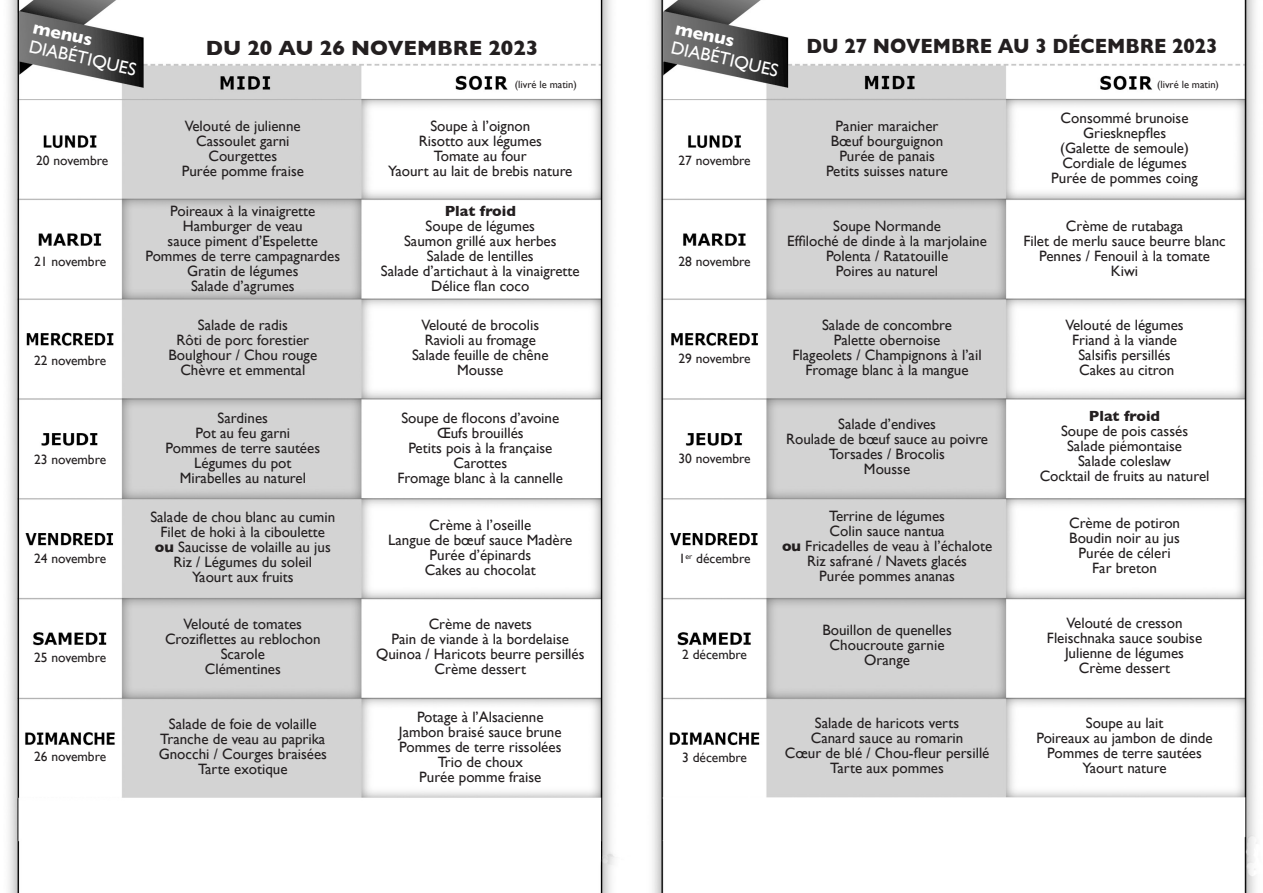
<style>
.page{position:relative;width:1263px;height:893px;background:#fff}
.page>*{position:absolute;margin:0;border:0;box-sizing:border-box;transform-origin:0 0}
.t1{font:700 21px "Gill Sans";color:#231f20;scale:.91 1}
.t2{font:700 21px "Gill Sans";color:#231f20}
.t3{font:18px "Gill Sans";color:#fff}
.t4{font:700 18px "Gill Sans";color:#fff}
.t5{font:15px/15px "Gill Sans";color:#231f20;text-align:center}
.t6{font:700 15px "Gill Sans";color:#231f20}
.t7{font:13.5px "Gill Sans";color:#231f20}
.t8{font:10.5px "Gill Sans";color:#231f20}
.s1{font-weight:700}
</style>
<div class="page">
<img style="left:8px;top:0;width:1249px;height:893px">
<p class="t4" style="left:36px;top:16px;width:62px;rotate:13deg">menus</p>
<p class="t3" style="left:31px;top:38px;width:111px;rotate:13deg">DIABÉTIQUES</p>
<p class="t4" style="left:678px;top:17px;width:62px;rotate:13deg">menus</p>
<h1 class="t2" style="left:206px;top:35px;width:334px">DU 20 AU 26 NOVEMBRE 2023</h1>
<h1 class="t1" style="left:806px;top:33px;width:453px">DU 27 NOVEMBRE AU 3 DÉCEMBRE 2023</h1>
<p class="t3" style="left:673px;top:39px;width:111px;rotate:13deg">DIABÉTIQUES</p>
<p class="t8" style="left:515px;top:80px;width:63px">(livré le matin)</p>
<p class="t8" style="left:1157px;top:80px;width:63px">(livré le matin)</p>
<p class="t7" style="left:36px;top:154px;width:74px">20 novembre</p>
<p class="t7" style="left:34px;top:256px;width:74px">21 novembre</p>
<p class="t5" style="left:182px;top:120px;width:124px">Velouté de julienne<br>Cassoulet garni<br>Courgettes<br>Purée pomme fraise</p>
<p class="t5" style="left:388px;top:120px;width:186px">Soupe à l’oignon<br>Risotto aux légumes<br>Tomate au four<br>Yaourt au lait de brebis nature</p>
<p class="t5" style="left:145px;top:204px;width:196px">Poireaux à la vinaigrette<br>Hamburger de veau<br>sauce piment d’Espelette<br>Pommes de terre campagnardes<br>Gratin de légumes<br>Salade d’agrumes</p>
<p class="t6" style="left:445px;top:202px;width:73px">Plat froid</p>
<p class="t5" style="left:381px;top:219px;width:200px">Soupe de légumes<br>Saumon grillé aux herbes<br>Salade de lentilles<br>Salade d’artichaut à la vinaigrette<br>Délice flan coco</p>
<p class="t7" style="left:678px;top:154px;width:74px">27 novembre</p>
<p class="t7" style="left:678px;top:255px;width:74px">28 novembre</p>
<p class="t5" style="left:826px;top:120px;width:124px">Panier maraicher<br>Bœuf bourguignon<br>Purée de panais<br>Petits suisses nature</p>
<p class="t5" style="left:1051px;top:112px;width:148px">Consommé brunoise<br>Griesknepfles<br>(Galette de semoule)<br>Cordiale de légumes<br>Purée de pommes coing</p>
<p class="t5" style="left:787px;top:219px;width:201px">Soupe Normande<br>Effiloché de dinde à la marjolaine<br>Polenta / Ratatouille<br>Poires au naturel</p>
<p class="t5" style="left:1023px;top:219px;width:204px">Crème de rutabaga<br>Filet de merlu sauce beurre blanc<br>Pennes / Fenouil à la tomate<br>Kiwi</p>
<p class="t7" style="left:34px;top:355px;width:74px">22 novembre</p>
<p class="t7" style="left:34px;top:454px;width:74px">23 novembre</p>
<p class="t7" style="left:34px;top:553px;width:74px">24 novembre</p>
<p class="t7" style="left:34px;top:652px;width:74px">25 novembre</p>
<p class="t5" style="left:168px;top:319px;width:150px">Salade de radis<br>Rôti de porc forestier<br>Boulghour / Chou rouge<br>Chèvre et emmental</p>
<p class="t5" style="left:412px;top:319px;width:138px">Velouté de brocolis<br>Ravioli au fromage<br>Salade feuille de chêne<br>Mousse</p>
<p class="t5" style="left:166px;top:411px;width:156px">Sardines<br>Pot au feu garni<br>Pommes de terre sautées<br>Légumes du pot<br>Mirabelles au naturel</p>
<p class="t5" style="left:398px;top:410px;width:167px">Soupe de flocons d’avoine<br>Œufs brouillés<br>Petits pois à la française<br>Carottes<br>Fromage blanc à la cannelle</p>
<p class="t5" style="left:150px;top:511px;width:186px">Salade de chou blanc au cumin<br>Filet de hoki à la ciboulette <span class="s1">ou</span> Saucisse de volaille au jus<br>Riz / Légumes du soleil<br>Yaourt aux fruits</p>
<p class="t5" style="left:388px;top:518px;width:186px">Crème à l’oseille<br>Langue de bœuf sauce Madère<br>Purée d’épinards<br>Cakes au chocolat</p>
<p class="t5" style="left:165px;top:618px;width:157px">Velouté de tomates<br>Croziflettes au reblochon<br>Scarole<br>Clémentines</p>
<p class="t5" style="left:376px;top:618px;width:210px">Crème de navets<br>Pain de viande à la bordelaise<br>Quinoa / Haricots beurre persillés<br>Crème dessert</p>
<p class="t7" style="left:678px;top:353px;width:74px">29 novembre</p>
<p class="t7" style="left:678px;top:453px;width:74px">30 novembre</p>
<p class="t7" style="left:679px;top:553px;width:73px">1<sup>er</sup> décembre</p>
<p class="t7" style="left:682px;top:649px;width:66px">2 décembre</p>
<p class="t5" style="left:792px;top:318px;width:191px">Salade de concombre<br>Palette obernoise<br>Flageolets / Champignons à l’ail<br>Fromage blanc à la mangue</p>
<p class="t5" style="left:1065px;top:318px;width:120px">Velouté de légumes<br>Friand à la viande<br>Salsifis persillés<br>Cakes au citron</p>
<p class="t5" style="left:786px;top:417px;width:204px">Salade d’endives<br>Roulade de bœuf sauce au poivre<br>Torsades / Brocolis<br>Mousse</p>
<p class="t6" style="left:1089px;top:407px;width:73px">Plat froid</p>
<p class="t5" style="left:1040px;top:425px;width:171px">Soupe de pois cassés<br>Salade piémontaise<br>Salade coleslaw<br>Cocktail de fruits au naturel</p>
<p class="t5" style="left:782px;top:509px;width:212px">Terrine de légumes<br>Colin sauce nantua<br><span class="s1">ou</span> Fricadelles de veau à l’échalote<br>Riz safrané / Navets glacés<br>Purée pommes ananas</p>
<p class="t5" style="left:1069px;top:517px;width:113px">Crème de potiron<br>Boudin noir au jus<br>Purée de céleri<br>Far breton</p>
<p class="t5" style="left:822px;top:624px;width:131px">Bouillon de quenelles<br>Choucroute garnie<br>Orange</p>
<p class="t5" style="left:1047px;top:616px;width:157px">Velouté de cresson<br>Fleischnaka sauce soubise<br>Julienne de légumes<br>Crème dessert</p>
<p class="t7" style="left:34px;top:751px;width:74px">26 novembre</p>
<p class="t5" style="left:159px;top:718px;width:170px">Salade de foie de volaille<br>Tranche de veau au paprika<br>Gnocchi / Courges braisées<br>Tarte exotique</p>
<p class="t5" style="left:399px;top:710px;width:164px">Potage à l’Alsacienne<br>Jambon braisé sauce brune<br>Pommes de terre rissolées<br>Trio de choux<br>Purée pomme fraise</p>
<p class="t7" style="left:682px;top:752px;width:66px">3 décembre</p>
<p class="t5" style="left:785px;top:716px;width:206px">Salade de haricots verts<br>Canard sauce au romarin<br>Cœur de blé / Chou-fleur persillé<br>Tarte aux pommes</p>
<p class="t5" style="left:1036px;top:716px;width:178px">Soupe au lait<br>Poireaux au jambon de dinde<br>Pommes de terre sautées<br>Yaourt nature</p>
</div>
